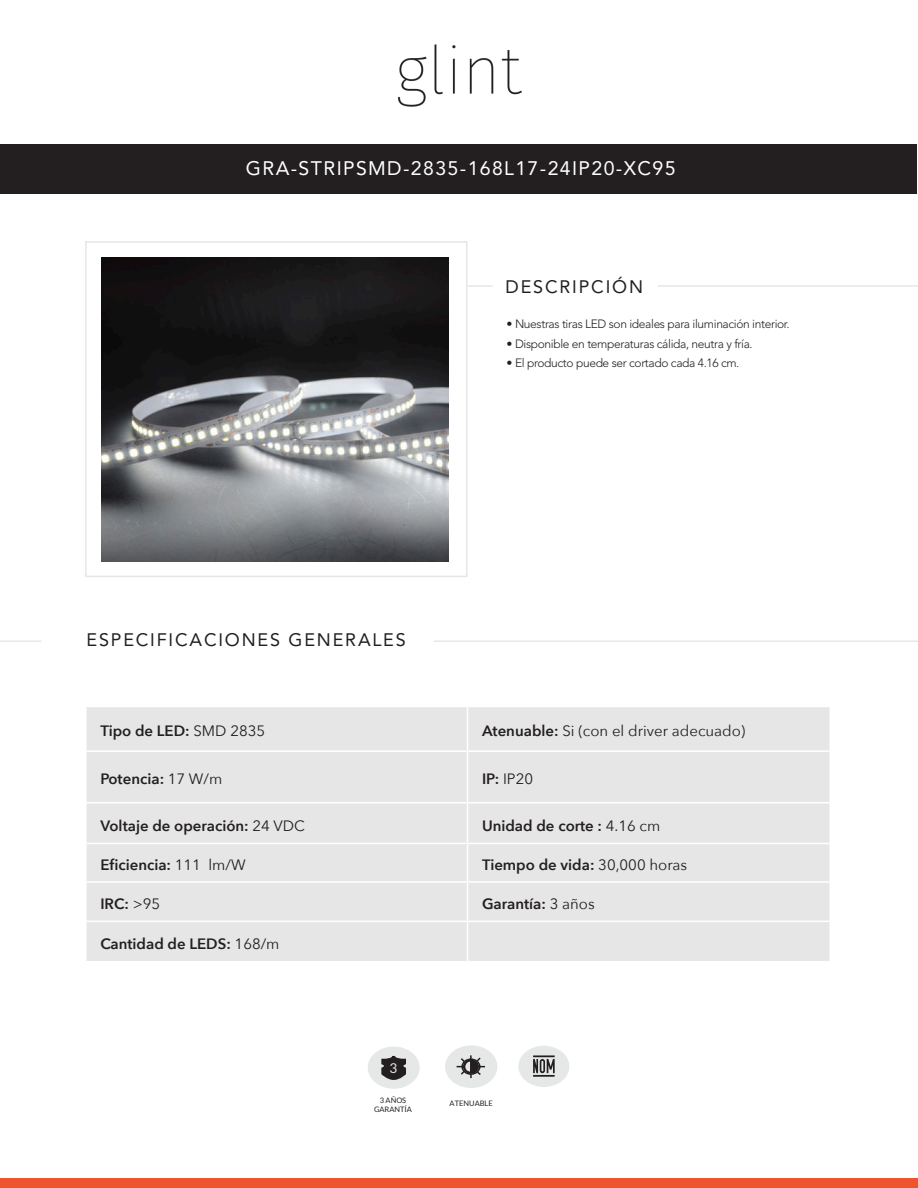
<style>
.page{position:relative;width:918px;height:1188px;background:#fff}
.page>*{position:absolute;margin:0;border:0;box-sizing:border-box;transform-origin:0 0}
.t1{font:19.5px "Avenir";letter-spacing:.07em;color:#fff}
.t2{font:18px "Avenir";letter-spacing:.1em;color:#231f20}
.t3{font:600 15px "Avenir Next";color:#231f20}
.t4{font:15px "Avenir Next";color:#231f20}
.t5{font:13.5px "Lato";color:#e5e8e7}
.t6{font:300 12px "Avenir";letter-spacing:-.03em;color:#231f20}
.t7{font:7.5px/9px "Lato";color:#231f20;text-align:center}
.s1{font-weight:400}
.s2{font-weight:600}
</style>
<div class="page">
<div style="left:1px;top:144px;width:916px;height:50px;background:#231f20"></div>
<div style="left:85px;top:241px;width:383px;height:336px;border:2px solid #e6e6e6"></div>
<div style="left:87px;top:707px;width:743px;height:254px;background:#e6e6e6"></div>
<div style="left:87px;top:883px;width:380px;height:78px;background:#e6e6e6"></div>
<hr style="left:467px;top:707px;width:1px;height:43px;background:#fff">
<hr style="left:467px;top:752px;width:1px;height:50px;background:#fff">
<hr style="left:467px;top:803px;width:1px;height:40px;background:#fff">
<hr style="left:467px;top:844px;width:1px;height:37px;background:#fff">
<hr style="left:467px;top:883px;width:1px;height:38px;background:#fff">
<hr style="left:467px;top:922px;width:1px;height:39px;background:#fff">
<hr style="left:87px;top:750px;width:381px;height:2px;background:#fff">
<hr style="left:468px;top:750px;width:362px;height:2px;background:#fff">
<hr style="left:87px;top:802px;width:381px;height:1px;background:#fff">
<hr style="left:468px;top:802px;width:362px;height:1px;background:#fff">
<hr style="left:87px;top:843px;width:381px;height:1px;background:#fff">
<hr style="left:468px;top:843px;width:362px;height:1px;background:#fff">
<hr style="left:468px;top:881px;width:362px;height:2px;background:#fff">
<hr style="left:87px;top:881px;width:381px;height:2px;background:#fff">
<hr style="left:468px;top:921px;width:362px;height:1px;background:#fff">
<hr style="left:87px;top:921px;width:381px;height:1px;background:#fff">
<img style="left:398px;top:44px;width:124px;height:63px">
<hr style="left:466px;top:285px;width:27px;height:2px;background:#e5e8e7">
<hr style="left:0;top:640px;width:41px;height:2px;background:#e5e8e7">
<hr style="left:434px;top:640px;width:484px;height:2px;background:#e5e8e7">
<hr style="left:658px;top:285px;width:260px;height:2px;background:#e5e8e7">
<div style="left:0;top:1179px;width:918px;height:9px;background:#ee542d"></div>
<div style="left:446px;top:1046px;width:51px;height:41px;background:#e5e8e7;border-radius:50%"></div>
<div style="left:445px;top:1045px;width:52px;height:43px;border:2px solid #e5e8e7;border-radius:50%"></div>
<svg style="left:457px;top:1055px;width:28px;height:23px"></svg>
<div style="left:368px;top:1047px;width:51px;height:41px;background:#e5e8e7;border-radius:50%"></div>
<div style="left:368px;top:1047px;width:52px;height:42px;border:1px solid #e5e8e7;border-radius:50%"></div>
<svg style="left:381px;top:1055px;width:25px;height:25px"></svg>
<div style="left:518px;top:1046px;width:51px;height:41px;background:#e5e8e7;border-radius:50%"></div>
<svg style="left:533px;top:1055px;width:22px;height:22px"></svg>
<img style="left:102px;top:257px;width:347px;height:304px">
<h1 class="t1" style="left:246px;top:157px;width:431px">GRA-STRIPSMD-2835-168L17-24IP20-XC95</h1>
<p class="t2" style="left:506px;top:276px;width:139px">DESCRIPCIÓN</p>
<p class="t6" style="left:507px;top:317px;width:285px">• Nuestras tiras LED son ideales para iluminación interior.</p>
<p class="t6" style="left:507px;top:337px;width:248px">• Disponible en temperaturas cálida, neutra y fría.</p>
<p class="t6" style="left:507px;top:356px;width:234px">• El producto puede ser cortado cada 4.16 cm.</p>
<p class="t2" style="left:87px;top:630px;width:321px">ESPECIFICACIONES GENERALES</p>
<p class="t3" style="left:100px;top:718px;width:166px">Tipo de LED: <span class="s1">SMD 2835</span></p>
<p class="t4" style="left:482px;top:718px;width:265px"><span class="s2">Atenuable:</span> Si (con el driver adecuado)</p>
<p class="t3" style="left:100px;top:766px;width:123px">Potencia: <span class="s1">17 W/m</span></p>
<p class="t4" style="left:482px;top:767px;width:53px"><span class="s2">IP:</span> IP20</p>
<p class="t3" style="left:100px;top:813px;width:206px">Voltaje de operación: <span class="s1">24 VDC</span></p>
<p class="t3" style="left:482px;top:813px;width:180px">Unidad de corte : <span class="s1">4.16 cm</span></p>
<p class="t3" style="left:100px;top:852px;width:147px">Eficiencia: <span class="s1">111 lm/W</span></p>
<p class="t3" style="left:482px;top:852px;width:207px">Tiempo de vida: <span class="s1">30,000 horas</span></p>
<p class="t3" style="left:100px;top:891px;width:61px">IRC: <span class="s1">&gt;95</span></p>
<p class="t3" style="left:100px;top:931px;width:181px">Cantidad de LEDS: <span class="s1">168/m</span></p>
<p class="t3" style="left:482px;top:891px;width:114px">Garantía: <span class="s1">3 años</span></p>
<p class="t5" style="left:390px;top:1061px;width:9px">3</p>
<p class="t7" style="left:374px;top:1095px;width:40px">3 AÑOS<br>GARANTÍA</p>
<p class="t7" style="left:450px;top:1099px;width:45px">ATENUABLE</p>
</div>
